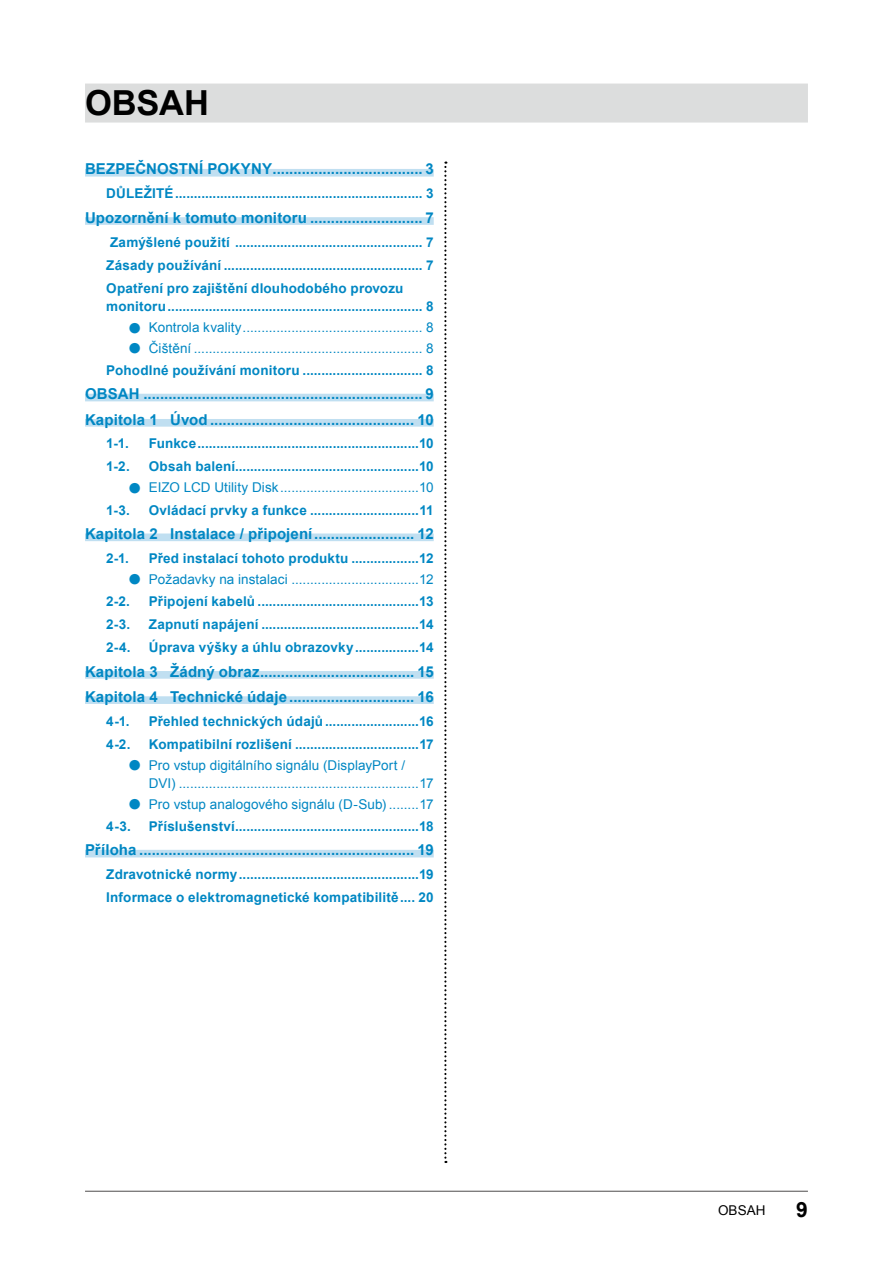
<style>
.page{position:relative;width:893px;height:1263px;background:#fff}
.page>*{position:absolute;margin:0;border:0;box-sizing:border-box;transform-origin:0 0}
.t1{font:700 34.5px "Arial";letter-spacing:-.005em;color:#000}
.t2{font:700 21px "Arial";color:#000}
.t3{font:700 15px/25.2px "Arial";letter-spacing:.01em;color:#0087c3}
.t4{font:700 13.5px/23px "Arial";letter-spacing:.01em;color:#0087c3;text-align:justify}
.t5{font:13.5px/22.4px "Arial";letter-spacing:.005em;color:#0087c3}
.t6{font:13.5px "Arial";color:#000}
.s1{font-weight:700;font-size:24.3px}
.s2{font-weight:700}
</style>
<div class="page">
<hr style="left:85px;top:1191px;width:723px;height:1px;background:#595757">
<svg style="left:444px;top:162px;width:2px;height:1001px"></svg>
<div style="left:85px;top:84px;width:723px;height:39px;background:#dcdddd"></div>
<div style="left:85px;top:169px;width:349px;height:8px;background:#c0dff1"></div>
<div style="left:85px;top:217px;width:349px;height:8px;background:#c0dff1"></div>
<div style="left:85px;top:394px;width:349px;height:7px;background:#c0dff1"></div>
<div style="left:85px;top:419px;width:349px;height:8px;background:#c0dff1"></div>
<div style="left:85px;top:533px;width:349px;height:8px;background:#c0dff1"></div>
<div style="left:85px;top:671px;width:349px;height:8px;background:#c0dff1"></div>
<div style="left:85px;top:696px;width:349px;height:8px;background:#c0dff1"></div>
<div style="left:85px;top:850px;width:349px;height:7px;background:#c0dff1"></div>
<h1 class="t1" style="left:85px;top:80px;width:125px">OBSAH</h1>
<p class="t3" style="left:85px;top:157px;width:350px">BEZPEČNOSTNÍ POKYNY.................................... 3</p>
<p class="t4" style="left:106px;top:183px;width:329px">DŮLEŽITÉ.................................................................. 3</p>
<p class="t3" style="left:85px;top:205px;width:350px">Upozornění k tomuto monitoru ........................... 7</p>
<p class="t4" style="left:106px;top:231px;width:329px">Zamýšlené použití .................................................. 7<br>Zásady používání ..................................................... 7<br>Opatření pro zajištění dlouhodobého provozu</p>
<p class="t4" style="left:106px;top:296px;width:329px">monitoru.................................................................... 8</p>
<p class="t5" style="left:128px;top:317px;width:308px"><span class="s1">●</span> Kontrola kvality................................................ 8</p>
<p class="t5" style="left:106px;top:337px;width:329px;text-align:right"><span class="s1">●</span> Čištění ............................................................. 8<br><span class="s2">Pohodlné používání monitoru ................................ 8</span></p>
<p class="t3" style="left:85px;top:382px;width:350px">OBSAH ................................................................... 9<br>Kapitola 1 Úvod ................................................. 10</p>
<p class="t4" style="left:106px;top:433px;width:24px">1-1.</p>
<p class="t4" style="left:149px;top:433px;width:286px">Funkce...........................................................10</p>
<p class="t4" style="left:106px;top:456px;width:25px">1-2.</p>
<p class="t4" style="left:149px;top:456px;width:286px">Obsah balení.................................................10</p>
<p class="t5" style="left:106px;top:477px;width:329px;text-indent:21px"><span class="s1">●</span> EIZO LCD Utility Disk.....................................10<br><span class="s2">1-3.</span></p>
<p class="t4" style="left:149px;top:499px;width:286px">Ovládací prvky a funkce .............................11</p>
<p class="t3" style="left:85px;top:522px;width:350px">Kapitola 2 Instalace / připojení........................ 12</p>
<p class="t4" style="left:106px;top:547px;width:24px">2-1.</p>
<p class="t4" style="left:149px;top:547px;width:286px">Před instalací tohoto produktu ..................12</p>
<p class="t5" style="left:106px;top:568px;width:329px;text-indent:21px"><span class="s1">●</span> Požadavky na instalaci ..................................12<br><span class="s2">2-2.</span></p>
<p class="t4" style="left:149px;top:590px;width:286px">Připojení kabelů ...........................................13</p>
<p class="t4" style="left:106px;top:613px;width:25px">2-3.</p>
<p class="t4" style="left:149px;top:613px;width:286px">Zapnutí napájení ..........................................14</p>
<p class="t4" style="left:106px;top:636px;width:26px">2-4.</p>
<p class="t4" style="left:149px;top:636px;width:286px">Úprava výšky a úhlu obrazovky.................14</p>
<p class="t3" style="left:85px;top:659px;width:350px">Kapitola 3 Žádný obraz..................................... 15<br>Kapitola 4 Technické údaje .............................. 16</p>
<p class="t4" style="left:106px;top:710px;width:25px">4-1.</p>
<p class="t4" style="left:149px;top:710px;width:286px">Přehled technických údajů.........................16</p>
<p class="t4" style="left:106px;top:733px;width:26px">4-2.</p>
<p class="t4" style="left:149px;top:733px;width:286px">Kompatibilní rozlišení .................................17</p>
<p class="t5" style="left:149px;top:756px;width:286px;line-height:18.8px;text-indent:-21px"><span class="s1">●</span> Pro vstup digitálního signálu (DisplayPort /<br>DVI) ................................................................17</p>
<p class="t5" style="left:106px;top:793px;width:329px;text-indent:21px"><span class="s1">●</span> Pro vstup analogového signálu (D-Sub) ........17<br><span class="s2">4-3.</span></p>
<p class="t4" style="left:149px;top:815px;width:286px">Příslušenství.................................................18</p>
<p class="t3" style="left:85px;top:838px;width:350px">Příloha .................................................................. 19</p>
<p class="t4" style="left:106px;top:863px;width:329px">Zdravotnické normy................................................19<br>Informace o elektromagnetické kompatibilitě.... 20</p>
<p class="t6" style="left:718px;top:1201px;width:49px">OBSAH</p>
<h2 class="t2" style="left:796px;top:1196px;width:13px">9</h2>
</div>
